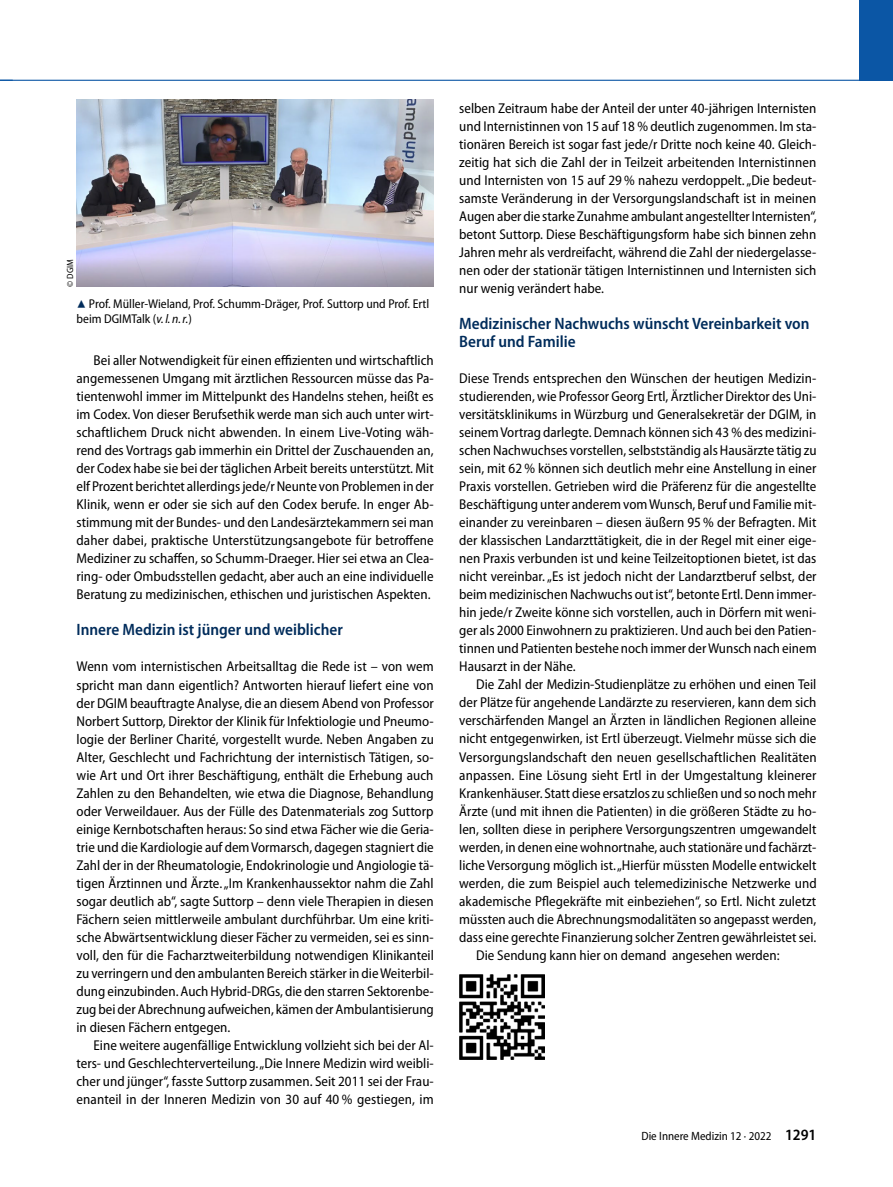
<style>
.page{position:relative;width:893px;height:1187px;background:#fff}
.page>*{position:absolute;margin:0;border:0;box-sizing:border-box;transform-origin:0 0}
.t1{font:600 semi-condensed 16.5px/18px "Myriad Pro";color:#002c5b}
.t2{font:semi-condensed 14.25px/18px "Myriad Pro";color:#000;text-align:justify}
.t3{font:semi-condensed 12.75px/15px "Myriad Pro";color:#000}
.t4{font:semi-condensed 12px "Myriad Pro";color:#000}
.t5{font:semi-condensed 9px "Myriad Pro";color:#000}
.s1{font-family:"Blik Buttons";font-stretch:normal;color:#002c5b}
.s2{font-style:italic}
.s3{font-weight:600;font-size:15.75px}
</style>
<div class="page">
<div style="left:859px;top:0;width:34px;height:81px;background:#0b56a5"></div>
<hr style="left:0;top:80px;width:893px;height:1px;background:#0b56a5">
<img style="left:459px;top:974px;width:85px;height:85px">
<img style="left:77px;top:100px;width:357px;height:187px">
<p class="t5" style="left:65px;top:287px;width:29px;rotate:-90deg">© DGIM</p>
<p class="t3" style="left:77px;top:296px;width:354px"><span class="s1">8</span> Prof. Müller-Wieland, Prof. Schumm-Dräger, Prof. Suttorp und Prof. Ertl beim DGIMTalk (<span class="s2">v. l. n.r.</span>)</p>
<p class="t2" style="left:77px;top:352px;width:359px;text-indent:17px">Bei aller Notwendigkeit für einen effizienten und wirtschaftlich angemessenen Umgang mit ärztlichen Ressourcen müsse das Pa&shy;tientenwohl immer im Mittelpunkt des Handelns stehen, heißt es im Codex. Von dieser Berufsethik werde man sich auch unter wirt&shy;schaftlichem Druck nicht abwenden. In einem Live-Voting wäh&shy;rend des Vortrags gab immerhin ein Drittel der Zuschauenden an, der Codex habe sie bei der täglichen Arbeit bereits unterstützt. Mit elf Prozent berichtet allerdings jede/r Neunte von Problemen in der Klinik, wenn er oder sie sich auf den Codex berufe. In enger Ab&shy;stimmung mit der Bundes- und den Landesärztekammern sei man daher dabei, praktische Unterstützungsangebote für betroffene Mediziner zu schaffen, so Schumm-Draeger. Hier sei etwa an Clea&shy;ring- oder Ombudsstellen gedacht, aber auch an eine individuelle Beratung zu medizinischen, ethischen und juristischen Aspekten.</p>
<p class="t1" style="left:77px;top:621px;width:268px">Innere Medizin ist jünger und weiblicher</p>
<p class="t2" style="left:77px;top:658px;width:359px">Wenn vom internistischen Arbeitsalltag die Rede ist – von wem spricht man dann eigentlich? Antworten hierauf liefert eine von der DGIM beauftragte Analyse, die an diesem Abend von Professor Norbert Suttorp, Direktor der Klinik für Infektiologie und Pneumo&shy;logie der Berliner Charité, vorgestellt wurde. Neben Angaben zu Alter, Geschlecht und Fachrichtung der internistisch Tätigen, so&shy;wie Art und Ort ihrer Beschäftigung, enthält die Erhebung auch Zahlen zu den Behandelten, wie etwa die Diagnose, Behandlung oder Verweildauer. Aus der Fülle des Datenmaterials zog Suttorp einige Kernbotschaften heraus: So sind etwa Fächer wie die Geria&shy;trie und die Kardiologie auf dem Vormarsch, dagegen stagniert die Zahl der in der Rheumatologie, Endokrinologie und Angiologie tä&shy;tigen Ärztinnen und Ärzte. „Im Krankenhaussektor nahm die Zahl sogar deutlich ab“, sagte Suttorp – denn viele Therapien in diesen Fächern seien mittlerweile ambulant durchführbar. Um eine kriti&shy;sche Abwärtsentwicklung dieser Fächer zu vermeiden, sei es sinn&shy;voll, den für die Facharztweiterbildung notwendigen Klinikanteil zu verringern und den ambulanten Bereich stärker in die Weiterbil&shy;dung einzubinden. Auch Hybrid-DRGs, die den starren Sektorenbe&shy;zug bei der Abrechnung aufweichen, kämen der Ambulantisierung in diesen Fächern entgegen.</p>
<p class="t2" style="left:77px;top:1036px;width:359px;text-indent:17px">Eine weitere augenfällige Entwicklung vollzieht sich bei der Al&shy;ters- und Geschlechterverteilung. „Die Innere Medizin wird weibli&shy;cher und jünger“, fasste Suttorp zusammen. Seit 2011 sei der Frau&shy;enanteil in der Inneren Medizin von 30 auf 40 % gestiegen, im</p>
<p class="t2" style="left:459px;top:100px;width:359px">selben Zeitraum habe der Anteil der unter 40-jährigen Internisten und Internistinnen von 15 auf 18 % deutlich zugenommen. Im sta&shy;tionären Bereich ist sogar fast jede/r Dritte noch keine 40. Gleich&shy;zeitig hat sich die Zahl der in Teilzeit arbeitenden Internistinnen und Internisten von 15 auf 29 % nahezu verdoppelt. „Die bedeut&shy;samste Veränderung in der Versorgungslandschaft ist in meinen Augen aber die starke Zunahme ambulant angestellter Internisten“, betont Suttorp. Diese Beschäftigungsform habe sich binnen zehn Jahren mehr als verdreifacht, während die Zahl der niedergelasse&shy;nen oder der stationär tätigen Internistinnen und Internisten sich nur wenig verändert habe.</p>
<p class="t1" style="left:459px;top:315px;width:352px">Medizinischer Nachwuchs wünscht Vereinbarkeit von<br>Beruf und Familie</p>
<p class="t2" style="left:459px;top:370px;width:359px">Diese Trends entsprechen den Wünschen der heutigen Medizin&shy;studierenden, wie Professor Georg Ertl, Ärztlicher Direktor des Uni&shy;versitätsklinikums in Würzburg und Generalsekretär der DGIM, in seinem Vortrag darlegte. Demnach können sich 43 % des medizini&shy;schen Nachwuchses vorstellen, selbstständig als Hausärzte tätig zu sein, mit 62 % können sich deutlich mehr eine Anstellung in einer Praxis vorstellen. Getrieben wird die Präferenz für die angestellte Beschäftigung unter anderem vom Wunsch, Beruf und Familie mit&shy;einander zu vereinbaren – diesen äußern 95 % der Befragten. Mit der klassischen Landarzttätigkeit, die in der Regel mit einer eige&shy;nen Praxis verbunden ist und keine Teilzeitoptionen bietet, ist das nicht vereinbar. „Es ist jedoch nicht der Landarztberuf selbst, der beim medizinischen Nachwuchs out ist“, betonte Ertl. Denn immer&shy;hin jede/r Zweite könne sich vorstellen, auch in Dörfern mit weni&shy;ger als 2000 Einwohnern zu praktizieren. Und auch bei den Patien&shy;tinnen und Patienten bestehe noch immer der Wunsch nach einem Hausarzt in der Nähe.</p>
<p class="t2" style="left:476px;top:676px;width:342px">Die Zahl der Medizin-Studienplätze zu erhöhen und einen Teil</p>
<p class="t2" style="left:459px;top:694px;width:359px">der Plätze für angehende Landärzte zu reservieren, kann dem sich</p>
<p class="t2" style="left:459px;top:712px;width:359px">verschärfenden Mangel an Ärzten in ländlichen Regionen alleine</p>
<p class="t2" style="left:459px;top:730px;width:359px">nicht entgegenwirken, ist Ertl überzeugt. Vielmehr müsse sich die</p>
<p class="t2" style="left:459px;top:748px;width:359px">Versorgungslandschaft den neuen gesellschaftlichen Realitäten</p>
<p class="t2" style="left:459px;top:766px;width:359px">anpassen. Eine Lösung sieht Ertl in der Umgestaltung kleinerer</p>
<p class="t2" style="left:459px;top:784px;width:359px">Krankenhäuser. Statt diese ersatzlos zu schließen und so noch mehr</p>
<p class="t2" style="left:459px;top:802px;width:359px">Ärzte (und mit ihnen die Patienten) in die größeren Städte zu ho-</p>
<p class="t2" style="left:459px;top:820px;width:359px">len, sollten diese in periphere Versorgungszentren umgewandelt</p>
<p class="t2" style="left:459px;top:838px;width:359px">werden, in denen eine wohnortnahe, auch stationäre und fachärzt-</p>
<p class="t2" style="left:459px;top:856px;width:359px">liche Versorgung möglich ist. „Hierfür müssten Modelle entwickelt</p>
<p class="t2" style="left:459px;top:874px;width:359px">werden, die zum Beispiel auch telemedizinische Netzwerke und</p>
<p class="t2" style="left:459px;top:892px;width:358px">akademische Pflegekräfte mit einbeziehen“, so Ertl. Nicht zuletzt</p>
<p class="t2" style="left:459px;top:910px;width:359px">müssten auch die Abrechnungsmodalitäten so angepasst werden,</p>
<p class="t2" style="left:459px;top:928px;width:359px">dass eine gerechte Finanzierung solcher Zentren gewährleistet sei.</p>
<p class="t2" style="left:476px;top:946px;width:305px">Die Sendung kann hier on demand angesehen werden:</p>
<p class="t4" style="left:641px;top:1129px;width:176px">Die Innere Medizin 12 · 2022 <span class="s3">1291</span></p>
</div>
